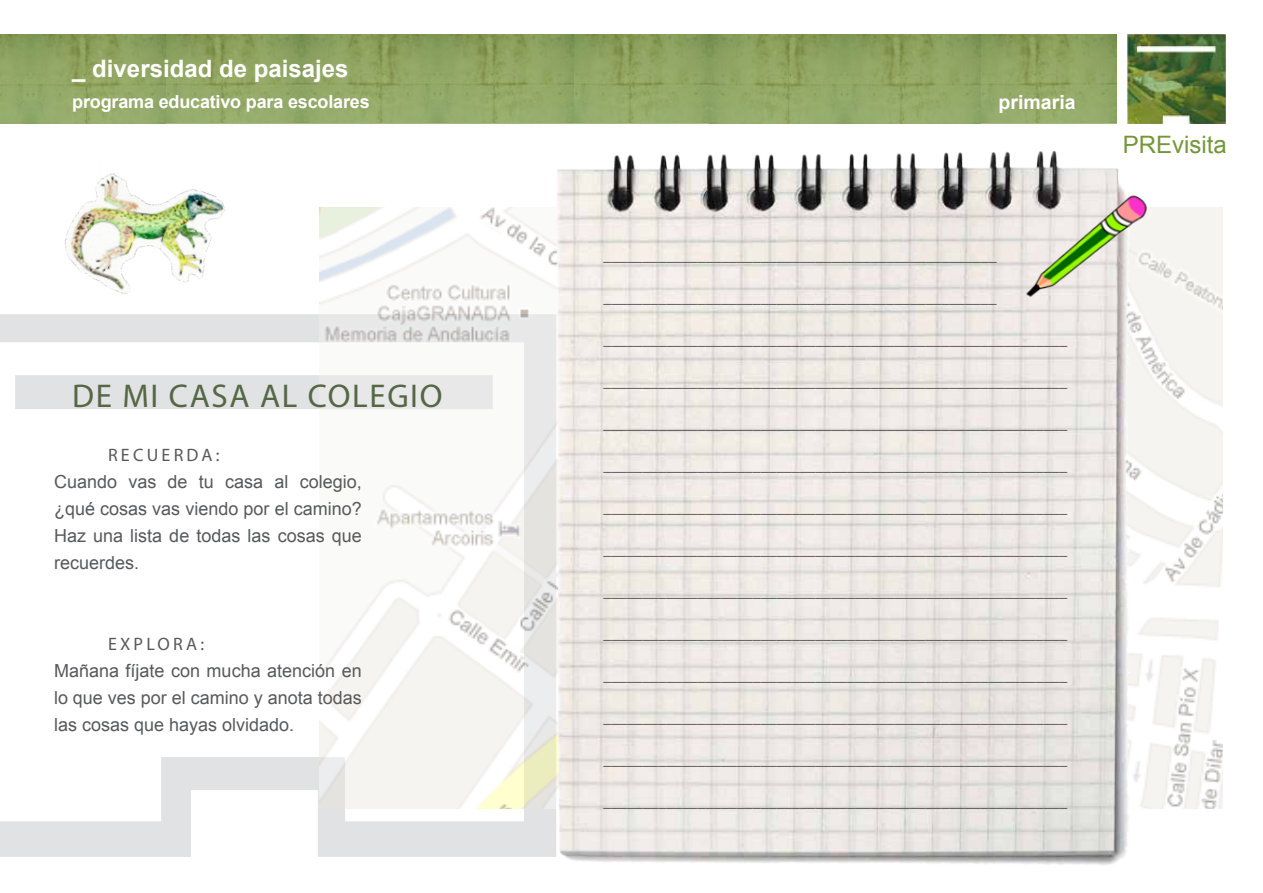
<style>
.page{position:relative;width:1263px;height:893px;background:#fff}
.page>*{position:absolute;margin:0;border:0;box-sizing:border-box;transform-origin:0 0}
.t1{font:33px "Myriad Pro";letter-spacing:.05em;color:#556744}
.t2{font:700 24px "Arial";color:#fff}
.t3{font:24px "Arial";color:#749739}
.t4{font:700 19.5px "Arial";color:#fff}
.t5{font:18px/27px "Arial";color:#58595b;text-align:justify}
.t6{font:700 18px "Arial";letter-spacing:-.01em;color:#fff}
.t7{font:18px "Myriad Pro";letter-spacing:.18em;color:#58595b}
.t8{font:15px "Trebuchet MS";color:#58595b}
</style>
<div class="page">
<svg style="left:0;top:34px;width:1116px;height:89px;background:#8fa463"></svg>
<img style="left:1127px;top:34px;width:98px;height:89px">
<img style="left:319px;top:207px;width:903px;height:601px">
<img style="left:520px;top:123px;width:638px;height:742px">
<img style="left:1020px;top:170px;width:138px;height:159px">
<img style="left:42px;top:173px;width:200px;height:156px">
<h2 class="t2" style="left:72px;top:53px;width:278px">_ diversidad de paisajes</h2>
<p class="t6" style="left:72px;top:89px;width:299px">programa educativo para escolares</p>
<h1 class="t1" style="left:72px;top:375px;width:372px">DE MI CASA AL COLEGIO</h1>
<p class="t7" style="left:108px;top:444px;width:113px">RECUERDA:</p>
<p class="t5" style="left:54px;top:468px;width:309px">Cuando vas de tu casa al colegio, ¿qué cosas vas viendo por el camino?<br>Haz una lista de todas las cosas que recuerdes.</p>
<p class="t7" style="left:108px;top:633px;width:98px">EXPLORA:</p>
<p class="t5" style="left:54px;top:657px;width:309px">Mañana fíjate con mucha atención en lo que ves por el camino y anota todas las cosas que hayas olvidado.</p>
<h3 class="t4" style="left:999px;top:89px;width:78px">primaria</h3>
<p class="t8" style="left:603px;top:247px;width:395px">__________________________________________________</p>
<p class="t8" style="left:603px;top:289px;width:395px">__________________________________________________</p>
<p class="t8" style="left:603px;top:331px;width:465px">___________________________________________________________</p>
<p class="t8" style="left:603px;top:373px;width:465px">___________________________________________________________</p>
<p class="t8" style="left:603px;top:415px;width:465px">___________________________________________________________</p>
<p class="t8" style="left:603px;top:457px;width:465px">___________________________________________________________</p>
<p class="t8" style="left:603px;top:499px;width:465px">___________________________________________________________</p>
<p class="t8" style="left:603px;top:541px;width:465px">___________________________________________________________</p>
<p class="t8" style="left:603px;top:583px;width:465px">___________________________________________________________</p>
<p class="t8" style="left:603px;top:625px;width:465px">___________________________________________________________</p>
<p class="t8" style="left:603px;top:667px;width:465px">___________________________________________________________</p>
<p class="t8" style="left:603px;top:709px;width:465px">___________________________________________________________</p>
<p class="t8" style="left:603px;top:751px;width:465px">___________________________________________________________</p>
<p class="t8" style="left:603px;top:793px;width:465px">___________________________________________________________</p>
<h2 class="t3" style="left:1123px;top:129px;width:106px">PREvisita</h2>
</div>
